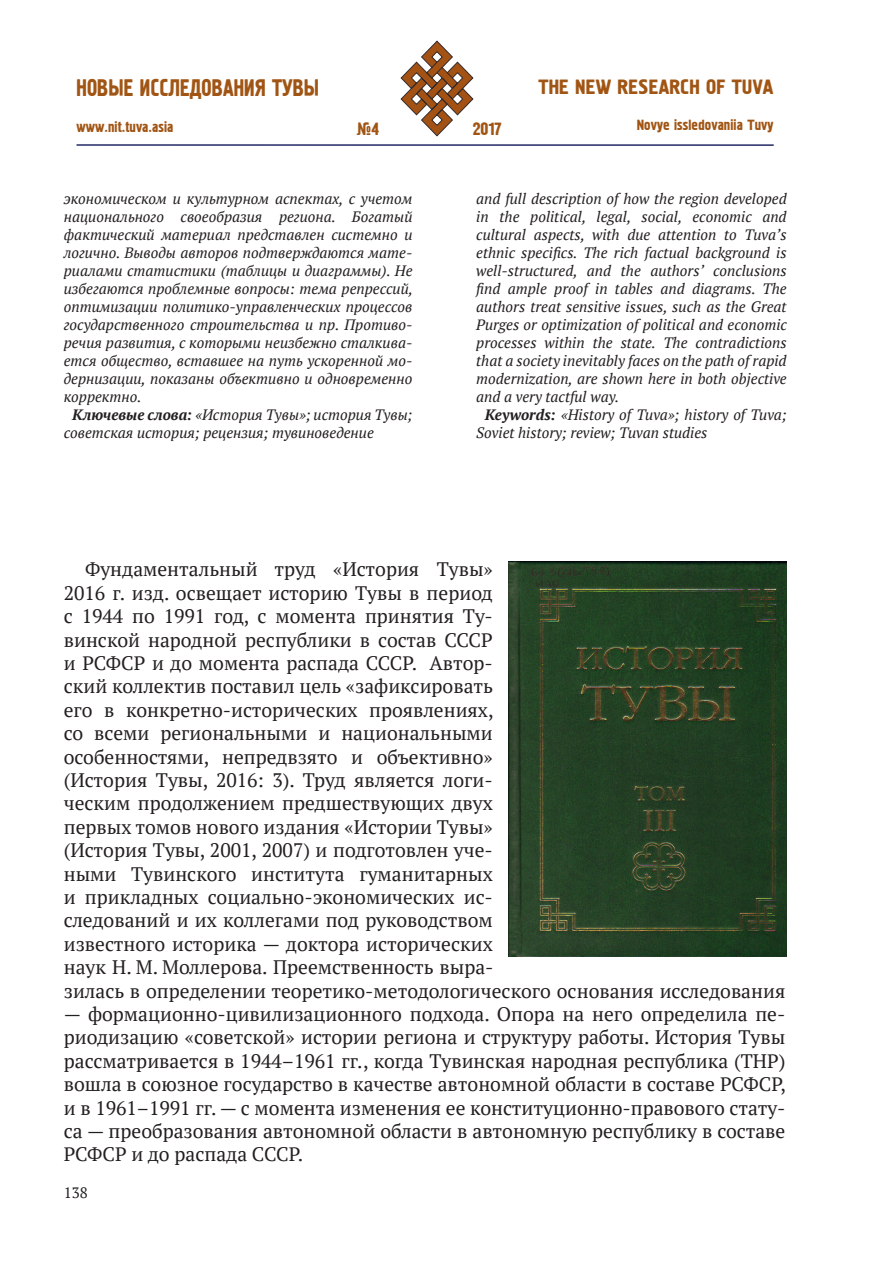
<style>
.page{position:relative;width:893px;height:1263px;background:#fff}
.page>*{position:absolute;margin:0;border:0;box-sizing:border-box;transform-origin:0 0}
.t1{font:24.3px "Pollock 1 CTT";color:#a15514;scale:.86 1}
.t2{font:21px "Pollock 1 CTT";color:#a15514}
.Текст{font:19.5px/23.4px "PT Serif";color:#231f20}
.t3{font:18px "Pollock 1 CTT";color:#a15514}
.t4{font:italic 15px/18px "PT Serif";color:#231f20;text-align:justify}
.t5{font:15px "Pollock 1 CTT";color:#a15514}
.t6{font:15px "PT Serif";color:#231f20}
.s1{font-weight:700}
</style>
<div class="page">
<hr style="left:77px;top:144px;width:697px;height:2px;background:#232965">
<svg style="left:76px;top:144px;width:245px;height:2px"></svg>
<svg style="left:401px;top:41px;width:72px;height:95px"></svg>
<img style="left:508px;top:561px;width:279px;height:396px">
<p class="t1" style="left:77px;top:74px;width:284px">НОВЫЕ ИССЛЕДОВАНИЯ ТУВЫ</p>
<p class="t5" style="left:77px;top:118px;width:98px">www.nit.tuva.asia</p>
<p class="t3" style="left:356px;top:119px;width:24px">№4</p>
<p class="t3" style="left:473px;top:119px;width:31px">2017</p>
<p class="t2" style="left:539px;top:75px;width:236px">THE NEW RESEARCH OF TUVA</p>
<p class="t5" style="left:637px;top:117px;width:138px">Novye issledovaniia Tuvy</p>
<p class="t4" style="left:64px;top:190px;width:351px">экономическом и культурном аспектах, с учетом национального своеобразия региона. Богатый фактический материал представлен системно и логично. Выводы авторов подтверждаются мате&shy;риалами статистики (таблицы и диаграммы). Не избегаются проблемные вопросы: тема репрессий, оптимизации политико-управленческих процессов государственного строительства и пр. Противо&shy;речия развития, с которыми неизбежно сталкива&shy;ется общество, вставшее на путь ускоренной мо&shy;дернизации, показаны объективно и одновременно корректно.</p>
<p class="t4" style="left:64px;top:406px;width:350px;text-indent:9px"><span class="s1">Ключевые слова:</span> «История Тувы»; история Тувы; советская история; рецензия; тувиноведение</p>
<p class="t4" style="left:476px;top:190px;width:312px">and full description of how the region developed in the political, legal, social, economic and cultural aspects, with due attention to Tuva’s ethnic specifics. The rich factual background is well-structured, and the authors’ conclusions find ample proof in tables and diagrams. The authors treat sensitive issues, such as the Great Purges or optimization of political and economic processes within the state. The contradictions that a society inevitably faces on the path of rapid modernization, are shown here in both objective and a very tactful way.</p>
<p class="t4" style="left:476px;top:406px;width:312px;text-indent:9px"><span class="s1">Keywords:</span> «History of Tuva»; history of Tuva;<br>Soviet history; review; Tuvan studies</p>
<p class="Текст" style="left:64px;top:557px;width:723px;text-indent:21px">Фундаментальный труд «История Тувы»<br>2016 г. изд. освещает историю Тувы в период<br>с 1944 по 1991 год, с момента принятия Ту-<br>винской народной республики в состав СССР<br>и РСФСР и до момента распада СССР. Автор-<br>ский коллектив поставил цель «зафиксировать<br>его в конкретно-исторических проявлениях,<br>со всеми региональными и национальными<br>особенностями, непредвзято и объективно»<br>(История Тувы, 2016: 3). Труд является логи-<br>ческим продолжением предшествующих двух<br>первых томов нового издания «Истории Тувы»<br>(История Тувы, 2001, 2007) и подготовлен уче-<br>ными Тувинского института гуманитарных<br>и прикладных социально-экономических ис-<br>следований и их коллегами под руководством<br>известного историка — доктора исторических<br>наук Н. М. Моллерова. Преемственность выра-<br>зилась в определении теоретико-методологического основания исследования</p>
<p class="Текст" style="left:64px;top:1002px;width:724px;text-align:justify">— формационно-цивилизационного подхода. Опора на него определила пе&shy;риодизацию «советской» истории региона и структуру работы. История Тувы рассматривается в 1944–1961 гг., когда Тувинская народная республика (ТНР) вошла в союзное государство в качестве автономной области в составе РСФСР, и в 1961–1991 гг. — с момента изменения ее конституционно-правового стату&shy;са — преобразования автономной области в автономную республику в составе РСФСР и до распада СССР.</p>
<p class="t6" style="left:64px;top:1183px;width:25px">138</p>
</div>
